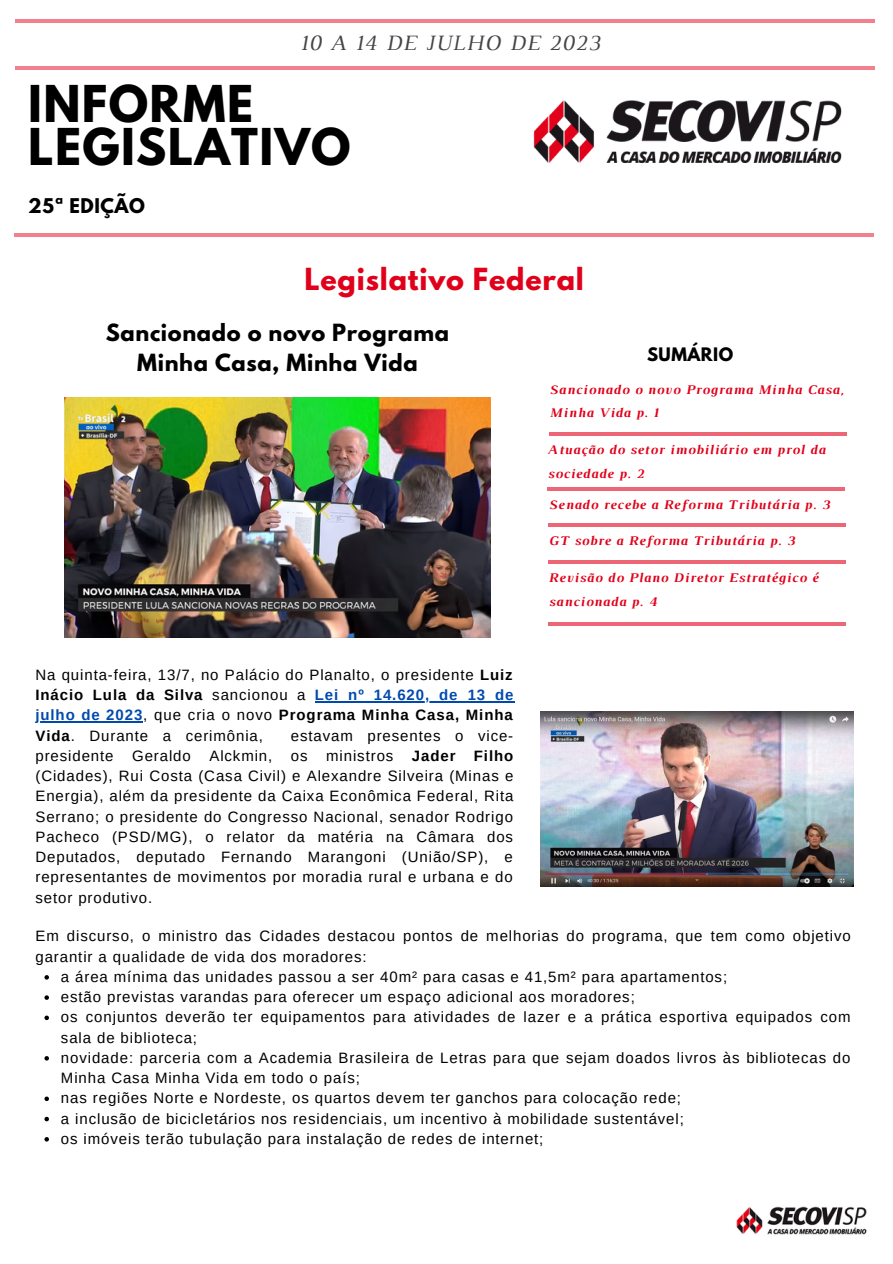
<style>
.page{position:relative;width:893px;height:1264px;background:#fff}
.page>*{position:absolute;margin:0;border:0;box-sizing:border-box;transform-origin:0 0}
.t1{font:700 45px/42.8px "League Spartan";letter-spacing:.03em;color:#000}
.t2{font:700 27px "League Spartan";letter-spacing:.03em;color:#e1001a}
.t3{font:italic 22.35px "Luthier";letter-spacing:.06em;color:#464544}
.t4{font:700 21px "League Spartan";letter-spacing:.03em;color:#000}
.t5{font:700 18px "League Spartan";letter-spacing:.03em;color:#000}
.t6{font:700 16.5px "League Spartan";letter-spacing:.03em;color:#000}
.t7{font:15px/20.2px "Arimo";letter-spacing:.06em;color:#000}
.t8{font:italic 700 13.5px/23.5px "Luthier";letter-spacing:.06em;color:#e1001a}
.s1{font-weight:700}
.s2{font-weight:700;color:#004aad}
</style>
<div class="page">
<hr style="left:15px;top:66px;width:859px;height:4px;background:#f0818d">
<hr style="left:15px;top:19px;width:859px;height:4px;background:#f0818d">
<img style="left:533px;top:100px;width:309px;height:63px">
<hr style="left:14px;top:233px;width:859px;height:4px;background:#f0818d">
<hr style="left:548px;top:523px;width:298px;height:3px;background:#e1001a">
<img style="left:736px;top:1206px;width:131px;height:29px">
<hr style="left:548px;top:622px;width:298px;height:3px;background:#e1001a">
<hr style="left:548px;top:560px;width:298px;height:3px;background:#e1001a">
<hr style="left:549px;top:432px;width:297px;height:3px;background:#e1001a">
<img style="left:64px;top:398px;width:426px;height:239px">
<img style="left:540px;top:711px;width:313px;height:175px">
<hr style="left:315px;top:701px;width:199px;height:1px;background:#004aad">
<hr style="left:35px;top:721px;width:108px;height:1px;background:#004aad">
<svg style="left:44px;top:975px;width:5px;height:4px"></svg>
<svg style="left:44px;top:995px;width:5px;height:4px"></svg>
<svg style="left:44px;top:1015px;width:5px;height:5px"></svg>
<svg style="left:44px;top:1056px;width:5px;height:4px"></svg>
<svg style="left:44px;top:1096px;width:5px;height:5px"></svg>
<svg style="left:44px;top:1116px;width:5px;height:5px"></svg>
<svg style="left:44px;top:1137px;width:5px;height:4px"></svg>
<hr style="left:547px;top:487px;width:298px;height:4px;background:#ed6675">
<p class="t3" style="left:300px;top:34px;width:302px">10 A 14 DE JULHO DE 2023</p>
<p class="t1" style="left:28px;top:88px;width:324px">INFORME<br>LEGISLATIVO</p>
<p class="t5" style="left:28px;top:197px;width:118px">25ª EDIÇÃO</p>
<p class="t2" style="left:304px;top:265px;width:281px">Legislativo Federal</p>
<p class="t4" style="left:106px;top:322px;width:345px">Sancionado o novo Programa</p>
<p class="t4" style="left:137px;top:351px;width:282px">Minha Casa, Minha Vida</p>
<p class="t6" style="left:647px;top:346px;width:88px">SUMÁRIO</p>
<p class="t8" style="left:549px;top:378px;width:296px">Sancionado o novo Programa Minha Casa,<br>Minha Vida p. 1</p>
<p class="t8" style="left:547px;top:439px;width:279px">Atuação do setor imobiliário em prol da sociedade p. 2</p>
<p class="t8" style="left:548px;top:494px;width:282px">Senado recebe a Reforma Tributária p. 3</p>
<p class="t8" style="left:548px;top:530px;width:248px">GT sobre a Reforma Tributária p. 3</p>
<p class="t7" style="left:35px;top:664px;width:479px;text-align:justify">Na quinta-feira, 13/7, no Palácio do Planalto, o presidente <span class="s1">Luiz Inácio Lula da Silva</span> sancionou a <span class="s2">Lei nº 14.620, de 13 de julho de 2023</span>, que cria o novo <span class="s1">Programa Minha Casa, Minha Vida</span>. Durante a cerimônia,</p>
<p class="t7" style="left:35px;top:725px;width:479px;text-align:justify;text-indent:255px">estavam presentes o vice&shy;presidente Geraldo Alckmin, os ministros <span class="s1">Jader Filho </span>(Cidades), Rui Costa (Casa Civil) e Alexandre Silveira (Minas e Energia), além da presidente da Caixa Econômica Federal, Rita Serrano; o presidente do Congresso Nacional, senador Rodrigo Pacheco (PSD/MG), o relator da matéria na Câmara dos Deputados, deputado Fernando Marangoni (União/SP), e representantes de movimentos por moradia rural e urbana e do setor produtivo.</p>
<p class="t8" style="left:548px;top:567px;width:271px">Revisão do Plano Diretor Estratégico é sancionada p. 4</p>
<p class="t7" style="left:35px;top:926px;width:816px">Em discurso, o ministro das Cidades destacou pontos de melhorias do programa, que tem como objetivo garantir a qualidade de vida dos moradores:</p>
<p class="t7" style="left:61px;top:966px;width:667px">a área mínima das unidades passou a ser 40m² para casas e 41,5m² para apartamentos;</p>
<p class="t7" style="left:61px;top:986px;width:575px">estão previstas varandas para oferecer um espaço adicional aos moradores;</p>
<p class="t7" style="left:61px;top:1007px;width:791px">os conjuntos deverão ter equipamentos para atividades de lazer e a prática esportiva equipados com sala de biblioteca;</p>
<p class="t7" style="left:61px;top:1047px;width:791px">novidade: parceria com a Academia Brasileira de Letras para que sejam doados livros às bibliotecas do<br>Minha Casa Minha Vida em todo o país;</p>
<p class="t7" style="left:61px;top:1087px;width:621px">nas regiões Norte e Nordeste, os quartos devem ter ganchos para colocação rede;</p>
<p class="t7" style="left:61px;top:1108px;width:624px">a inclusão de bicicletários nos residenciais, um incentivo à mobilidade sustentável;</p>
<p class="t7" style="left:61px;top:1128px;width:484px">os imóveis terão tubulação para instalação de redes de internet;</p>
</div>
